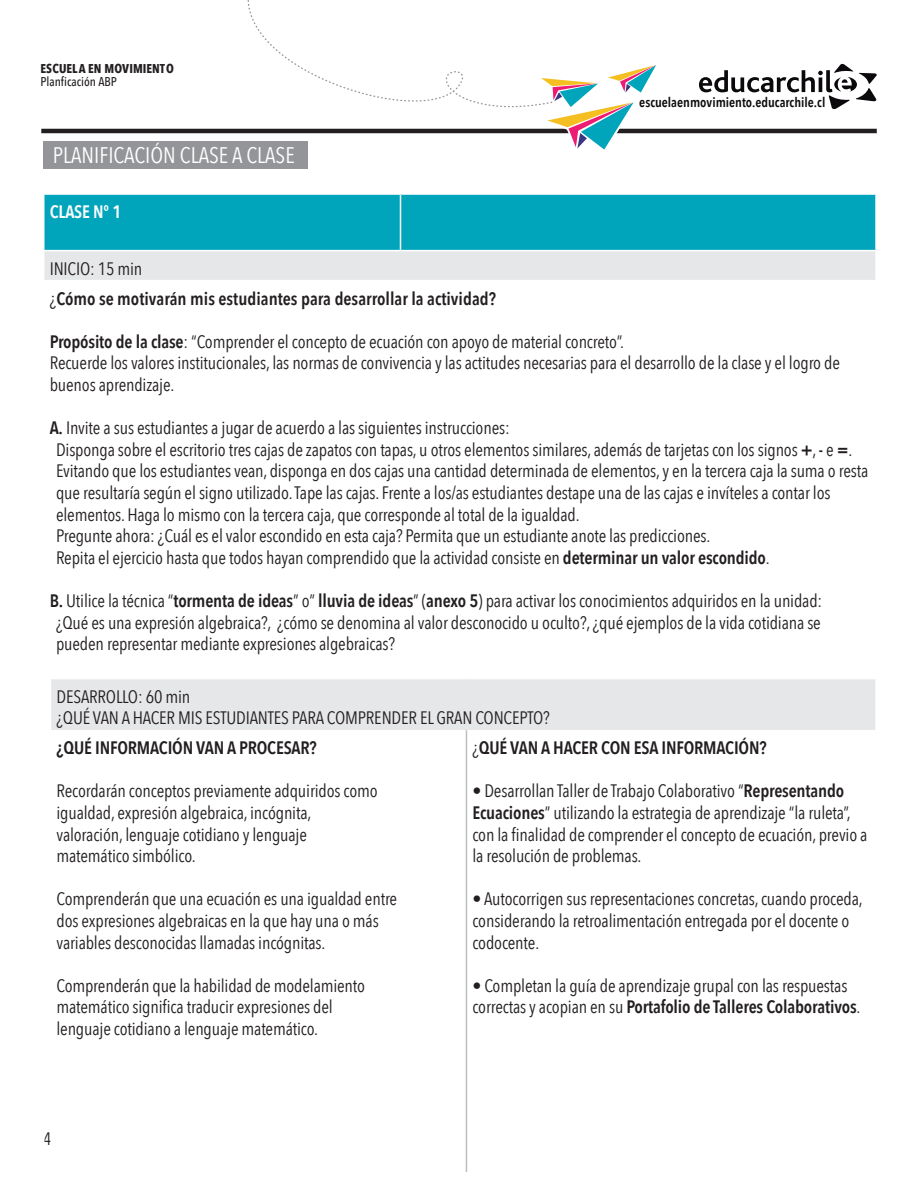
<style>
.page{position:relative;width:918px;height:1188px;background:#fff}
.page>*{position:absolute;margin:0;border:0;box-sizing:border-box;transform-origin:0 0}
.t1{font:22.5px "Avenir Next Condensed";color:#fff}
.t2{font:18px/21.6px "Avenir Next Condensed";letter-spacing:-.01em;color:#231f20}
.t3{font:600 18px/30px "Avenir Next Condensed";color:#231f20}
.t4{font:600 18px "Avenir Next Condensed";letter-spacing:-.01em;color:#fff}
.t5{font:600 13.5px "Avenir Next Condensed";color:#0b090c}
.t6{font:700 12.75px "Avenir Next Condensed";color:#231f20}
.t7{font:500 12.75px "Avenir Next Condensed";color:#231f20}
.s1{font-weight:400}
.s2{font-weight:600}
</style>
<div class="page">
<hr style="left:41px;top:129px;width:836px;height:4px;background:#231f20">
<svg style="left:699px;top:64px;width:178px;height:46px"></svg>
<svg style="left:248px;top:0;width:410px;height:150px"></svg>
<div style="left:43px;top:141px;width:265px;height:27px;background:#939598"></div>
<div style="left:44px;top:195px;width:831px;height:55px;background:#00a5bc"></div>
<div style="left:44px;top:251px;width:832px;height:30px;background:#e6e7e9"></div>
<hr style="left:400px;top:195px;width:1px;height:55px;background:#fff">
<hr style="left:875px;top:251px;width:2px;height:29px;background:#fff">
<hr style="left:43px;top:280px;width:357px;height:1px;background:#fff">
<hr style="left:400px;top:280px;width:477px;height:1px;background:#fff">
<div style="left:50px;top:679px;width:826px;height:51px;background:#e6e7e9"></div>
<hr style="left:50px;top:679px;width:1px;height:51px;background:#fff">
<hr style="left:875px;top:679px;width:2px;height:51px;background:#fff">
<hr style="left:466px;top:730px;width:1px;height:442px;background:#bcbdc0">
<p class="t6" style="left:40px;top:60px;width:135px">ESCUELA EN MOVIMIENTO</p>
<p class="t7" style="left:40px;top:74px;width:78px">Planficación ABP</p>
<p class="t1" style="left:53px;top:136px;width:244px">PLAN IFICACIÓN CLASE A CLASE</p>
<p class="t4" style="left:50px;top:196px;width:73px">CLASE Nº 1</p>
<p class="t5" style="left:639px;top:91px;width:188px">escuelaenmovimiento.educarchile.cl</p>
<p class="t3" style="left:50px;top:253px;width:448px"><span class="s1">INICIO: 15 min<br>¿</span>Cómo se motivarán mis estudiantes para desarrollar la actividad?</p>
<p class="t2" style="left:50px;top:330px;width:792px"><span class="s2">Propósito de la clase</span>: “Comprender el concepto de ecuación con apoyo de material concreto”.<br>Recuerde los valores institucionales, las normas de convivencia y las actitudes necesarias para el desarrollo de la clase y el logro de buenos aprendizaje.</p>
<p class="t2" style="left:56px;top:416px;width:814px;text-indent:-6px"><span class="s2">A.</span> Invite a sus estudiantes a jugar de acuerdo a las siguientes instrucciones:<br>Disponga sobre el escritorio tres cajas de zapatos con tapas, u otros elementos similares, además de tarjetas con los signos <span class="s2">+</span>, <span class="s2">-</span> e <span class="s2">=</span>.<br>Evitando que los estudiantes vean, disponga en dos cajas una cantidad determinada de elementos, y en la tercera caja la suma o resta que resultaría según el signo utilizado. Tape las cajas. Frente a los/as estudiantes destape una de las cajas e invíteles a contar los elementos. Haga lo mismo con la tercera caja, que corresponde al total de la igualdad.<br>Pregunte ahora: ¿Cuál es el valor escondido en esta caja? Permita que un estudiante anote las predicciones.<br>Repita el ejercicio hasta que todos hayan comprendido que la actividad consiste en <span class="s2">determinar un valor escondido</span>.</p>
<p class="t2" style="left:56px;top:589px;width:768px;text-align:justify;text-indent:-6px"><span class="s2">B.</span> Utilice la técnica “<span class="s2">tormenta de ideas</span>” o” <span class="s2">lluvia de ideas</span>” (<span class="s2">anexo 5</span>) para activar los conocimientos adquiridos en la unidad: ¿Qué es una expresión algebraica?, ¿cómo se denomina al valor desconocido u oculto?, ¿qué ejemplos de la vida cotidiana se pueden representar mediante expresiones algebraicas?</p>
<p class="t2" style="left:56px;top:685px;width:495px">DESARROLLO: 60 min<br>¿QUÉ VAN A HACER MIS ESTUDIANTES PARA COMPREN DER EL GRAN CON CEPTO?</p>
<p class="t3" style="left:56px;top:732px;width:48px">¿Qué infor</p>
<p class="t3" style="left:137px;top:732px;width:112px">maciónvan aprocesar</p>
<p class="t3" style="left:310px;top:732px;width:9px">?</p>
<p class="t2" style="left:56px;top:779px;width:323px">Recordarán conceptos previamente adquiridos como igualdad, expresión algebraica, incógnita, valoración, lenguaje cotidiano y lenguaje matemático simbólico.</p>
<p class="t2" style="left:56px;top:887px;width:342px">Comprenderán que una ecuación es una igualdad entre dos expresiones algebraicas en la que hay una o más variables desconocidas llamadas incógnitas.</p>
<p class="t2" style="left:56px;top:974px;width:310px">Comprenderán que la habilidad de modelamiento matemático significa traducir expresiones del lenguaje cotidiano a lenguaje matemático.</p>
<p class="t3" style="left:472px;top:732px;width:101px"><span class="s1">¿</span>Qué van a hacer</p>
<p class="t3" style="left:601px;top:732px;width:11px">con</p>
<p class="t3" style="left:634px;top:732px;width:37px">esa infor</p>
<p class="t3" style="left:703px;top:732px;width:65px">mación?</p>
<p class="t2" style="left:472px;top:779px;width:397px">• Desarrollan Taller de Trabajo Colaborativo “<span class="s2">Representando Ecuaciones</span>” utilizando la estrategia de aprendizaje “la ruleta”, con la finalidad de comprender el concepto de ecuación, previo a la resolución de problemas.</p>
<p class="t2" style="left:472px;top:887px;width:392px">• Autocorrigen sus representaciones concretas, cuando proceda, considerando la retroalimentación entregada por el docente o codocente.</p>
<p class="t2" style="left:472px;top:974px;width:389px">• Completan la guía de aprendizaje grupal con las respuestas correctas y acopian en su <span class="s2">Portafolio de Talleres Colaborativos</span>.</p>
<p class="t2" style="left:43px;top:1127px;width:10px">4</p>
</div>
